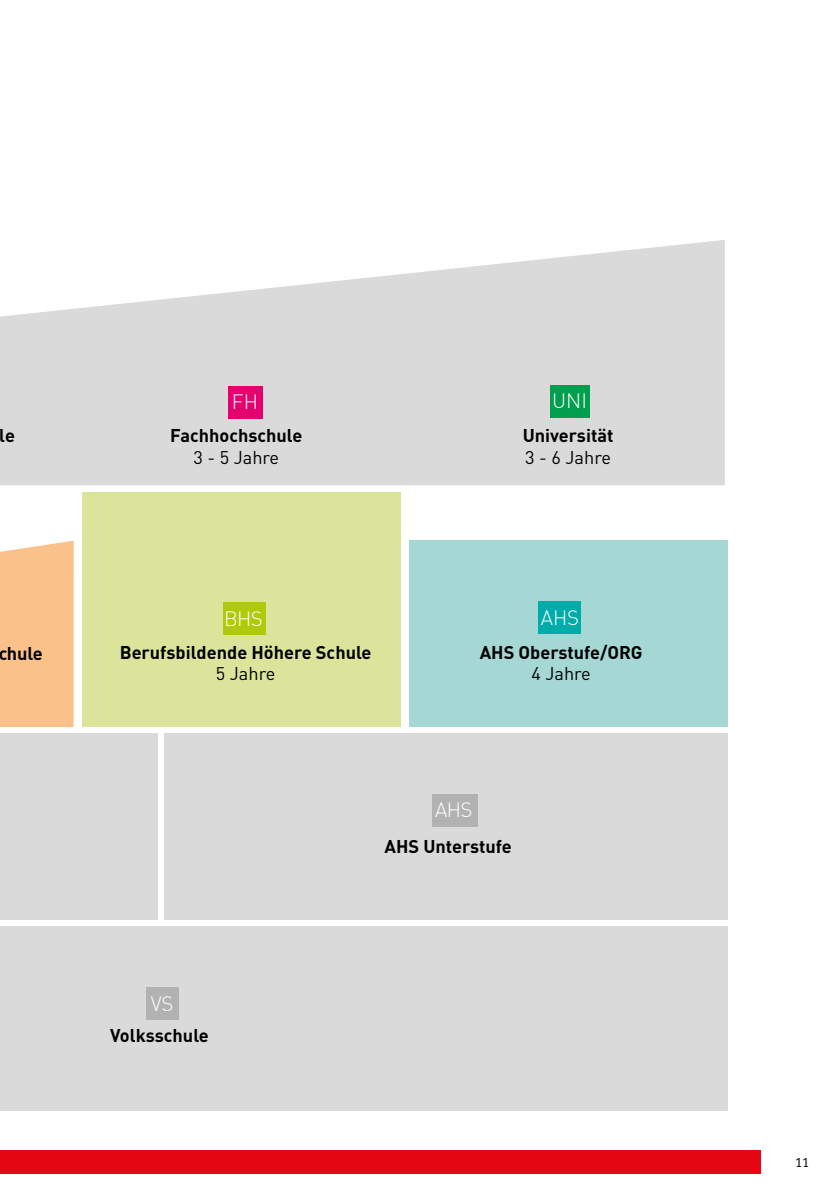
<style>
.page{position:relative;width:840px;height:1191px;background:#fff}
.page>*{position:absolute;margin:0;border:0;box-sizing:border-box;transform-origin:0 0}
.t1{font:300 20.4px "DIN";color:#fff}
.t2{font:700 18.2px "DIN";color:#000}
.t3{font:18.2px "DIN";color:#000}
.t4{font:14px "Officina Serif";color:#000}
</style>
<div class="page">
<div style="left:0;top:1150px;width:760px;height:24px;background:#e30613"></div>
<svg style="left:0;top:240px;width:724px;height:245px;fill:#dadada"></svg>
<div style="left:409px;top:541px;width:317px;height:186px;background:#a5d7d5"></div>
<div style="left:0;top:926px;width:726px;height:185px;background:#dadada"></div>
<div style="left:0;top:733px;width:157px;height:186px;background:#dadada"></div>
<div style="left:164px;top:733px;width:562px;height:186px;background:#dadada"></div>
<div style="left:538px;top:602px;width:43px;height:32px;background:#00aca9"></div>
<div style="left:550px;top:385px;width:39px;height:32px;background:#009e4d"></div>
<div style="left:227px;top:386px;width:35px;height:32px;background:#e6006d"></div>
<div style="left:432px;top:794px;width:45px;height:32px;background:#b3b2b2"></div>
<div style="left:147px;top:987px;width:32px;height:32px;background:#b3b2b2"></div>
<div style="left:0;top:541px;width:74px;height:186px;background:#fac28a"></div>
<div style="left:82px;top:492px;width:318px;height:235px;background:#dae49b"></div>
<div style="left:223px;top:602px;width:42px;height:32px;background:#afca0b"></div>
<p class="t1" style="left:232px;top:389px;width:28px">FH</p>
<p class="t1" style="left:552px;top:388px;width:36px">UNI</p>
<p class="t2" style="left:0;top:423px;width:17px">le</p>
<p class="t2" style="left:170px;top:423px;width:133px">Fachhochschule</p>
<p class="t3" style="left:193px;top:446px;width:87px">3 - 5 Jahre</p>
<p class="t2" style="left:522px;top:423px;width:92px">Universität</p>
<p class="t3" style="left:525px;top:446px;width:87px">3 - 6 Jahre</p>
<p class="t2" style="left:-2px;top:641px;width:46px">chule</p>
<p class="t1" style="left:224px;top:605px;width:40px">BHS</p>
<p class="t2" style="left:120px;top:640px;width:253px">Berufsbildende Höhere Schule</p>
<p class="t3" style="left:216px;top:662px;width:61px">5 Jahre</p>
<p class="t1" style="left:540px;top:605px;width:40px">AHS</p>
<p class="t2" style="left:479px;top:640px;width:164px">AHS Oberstufe/ORG</p>
<p class="t3" style="left:531px;top:662px;width:61px">4 Jahre</p>
<p class="t1" style="left:435px;top:797px;width:39px">AHS</p>
<p class="t2" style="left:384px;top:834px;width:129px">AHS Unterstufe</p>
<p class="t1" style="left:151px;top:990px;width:24px">VS</p>
<p class="t2" style="left:110px;top:1024px;width:100px">Volksschule</p>
<p class="t4" style="left:794px;top:1153px;width:15px">11</p>
</div>
